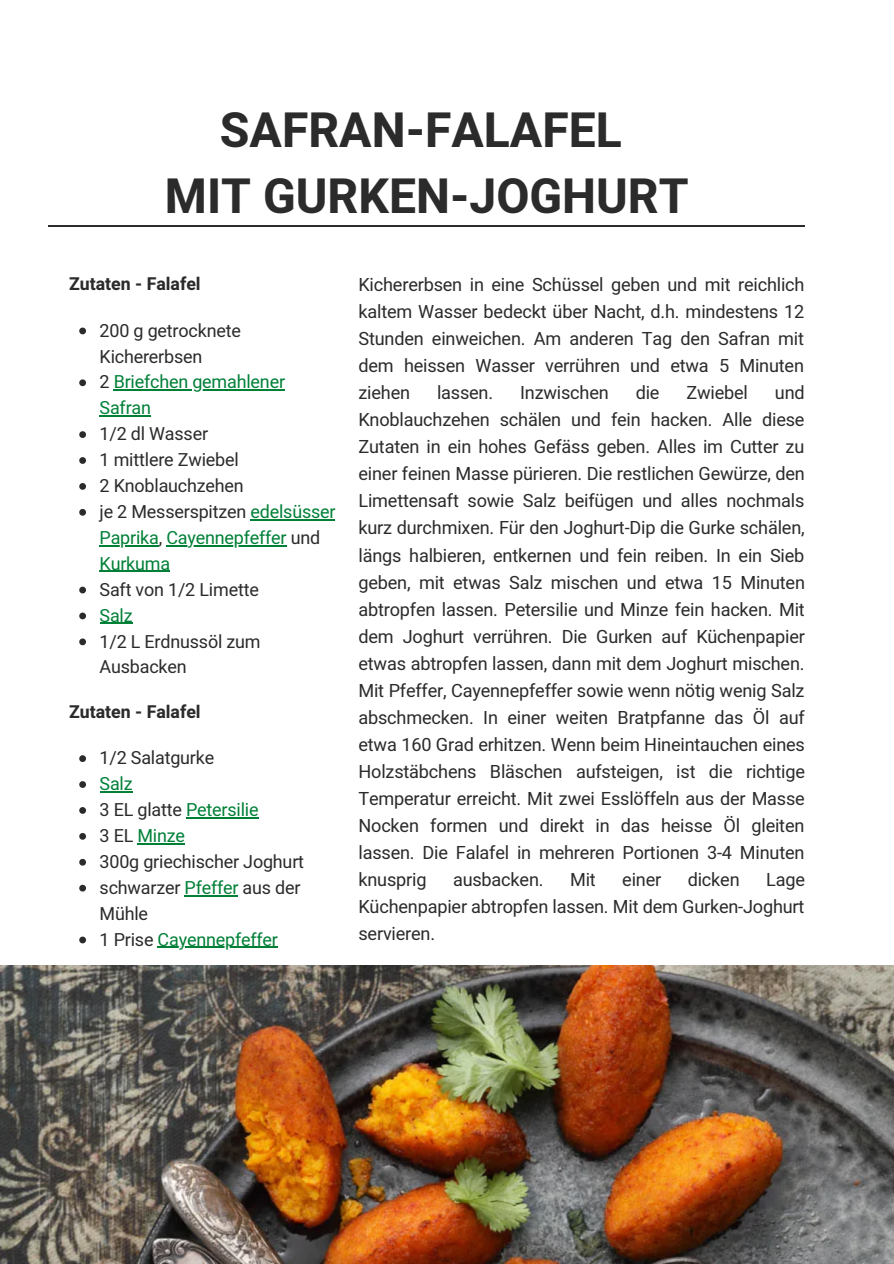
<style>
.page{position:relative;width:894px;height:1264px;background:#fff}
.page>*{position:absolute;margin:0;border:0;box-sizing:border-box;transform-origin:0 0}
.t1{font:700 48px/66.4px "Heebo";color:#2b2b2b;text-align:center}
.t2{font:18.15px/27px "Heebo";letter-spacing:-.01em;color:#2b2b2b;text-align:justify}
.t3{font:18px/26px "Heebo";letter-spacing:-.01em;color:#2b2b2b}
.t4{font:18px "Heebo";color:#008037}
.t5{font:700 17.7px "Heebo";color:#2b2b2b}
.s1{color:#008037}
</style>
<div class="page">
<hr style="left:49px;top:225px;width:755px;height:2px;background:#2b2b2b">
<img style="left:0;top:965px;width:893px;height:298px">
<svg style="left:79px;top:327px;width:7px;height:7px"></svg>
<svg style="left:79px;top:379px;width:7px;height:7px"></svg>
<hr style="left:114px;top:389px;width:171px;height:1px;background:#008037">
<hr style="left:100px;top:415px;width:51px;height:1px;background:#008037">
<svg style="left:79px;top:431px;width:7px;height:7px"></svg>
<svg style="left:79px;top:457px;width:7px;height:7px"></svg>
<svg style="left:79px;top:483px;width:7px;height:7px"></svg>
<svg style="left:79px;top:509px;width:7px;height:6px"></svg>
<hr style="left:250px;top:519px;width:85px;height:1px;background:#008037">
<hr style="left:100px;top:545px;width:59px;height:1px;background:#008037">
<hr style="left:166px;top:545px;width:120px;height:1px;background:#008037">
<hr style="left:100px;top:571px;width:70px;height:1px;background:#008037">
<svg style="left:79px;top:586px;width:7px;height:7px"></svg>
<svg style="left:79px;top:612px;width:7px;height:7px"></svg>
<hr style="left:100px;top:622px;width:32px;height:2px;background:#008037">
<svg style="left:79px;top:638px;width:7px;height:7px"></svg>
<svg style="left:79px;top:755px;width:7px;height:7px"></svg>
<svg style="left:79px;top:781px;width:7px;height:7px"></svg>
<hr style="left:100px;top:791px;width:32px;height:1px;background:#008037">
<svg style="left:79px;top:807px;width:7px;height:6px"></svg>
<hr style="left:186px;top:817px;width:72px;height:1px;background:#008037">
<svg style="left:79px;top:833px;width:7px;height:6px"></svg>
<hr style="left:137px;top:843px;width:48px;height:1px;background:#008037">
<svg style="left:79px;top:858px;width:7px;height:7px"></svg>
<svg style="left:79px;top:884px;width:7px;height:7px"></svg>
<hr style="left:184px;top:894px;width:54px;height:2px;background:#008037">
<svg style="left:79px;top:936px;width:7px;height:7px"></svg>
<hr style="left:158px;top:946px;width:119px;height:1px;background:#008037">
<h1 class="t1" style="left:165px;top:98px;width:525px">SAFRAN-FALAFEL<br>MIT GURKEN-JOGHURT</h1>
<p class="t5" style="left:69px;top:271px;width:133px">Zutaten - Falafel</p>
<p class="t3" style="left:100px;top:318px;width:187px">200 g getrocknete<br>Kichererbsen<br>2 <span class="s1">Briefchen gemahlener<br>Safran</span></p>
<p class="t3" style="left:100px;top:421px;width:237px">1/2 dl Wasser<br>1 mittlere Zwiebel<br>2 Knoblauchzehen<br>je 2 Messerspitzen <span class="s1">edelsüsser<br>Paprika</span>, <span class="s1">Cayennepfeffer</span> und<br><span class="s1">Kurkuma</span></p>
<p class="t3" style="left:100px;top:577px;width:161px">Saft von 1/2 Limette</p>
<p class="t4" style="left:100px;top:602px;width:35px">Salz</p>
<p class="t3" style="left:100px;top:629px;width:162px">1/2 L Erdnussöl zum<br>Ausbacken</p>
<p class="t5" style="left:69px;top:699px;width:133px">Zutaten - Falafel</p>
<p class="t3" style="left:100px;top:745px;width:116px">1/2 Salatgurke</p>
<p class="t3" style="left:100px;top:771px;width:206px"><span class="s1">Salz<br></span>3 EL glatte <span class="s1">Petersilie<br></span>3 EL <span class="s1">Minze<br></span>300g griechischer Joghurt schwarzer <span class="s1">Pfeffer</span> aus der<br>Mühle<br>1 Prise <span class="s1">Cayennepfeffer</span></p>
<p class="t2" style="left:358px;top:272px;width:447px">Kichererbsen in eine Schüssel geben und mit reichlich kaltem Wasser bedeckt über Nacht, d.h. mindestens 12<br>Stunden einweichen. Am anderen Tag den Safran mit dem heissen Wasser verrühren und etwa 5 Minuten ziehen</p>
<p class="t2" style="left:358px;top:380px;width:448px;text-indent:416px">und Knoblauchzehen schälen und fein hacken. Alle diese Zutaten in ein hohes Gefäss geben. Alles im Cutter zu einer feinen Masse pürieren. Die restlichen Gewürze, den Limettensaft sowie Salz beifügen und alles nochmals kurz durchmixen. Für den Joghurt-Dip die Gurke schälen, längs halbieren, entkernen und fein reiben. In ein Sieb geben, mit etwas Salz mischen und etwa 15 Minuten abtropfen lassen. Petersilie und Minze fein hacken. Mit dem Joghurt verrühren. Die Gurken auf Küchenpapier etwas abtropfen lassen, dann mit dem Joghurt mischen.<br>Mit Pfeffer, Cayennepfeffer sowie wenn nötig wenig Salz abschmecken. In einer weiten Bratpfanne das Öl auf etwa 160 Grad erhitzen. Wenn beim Hineintauchen eines Holzstäbchens Bläschen aufsteigen, ist die richtige Temperatur erreicht. Mit zwei Esslöffeln aus der Masse Nocken formen und direkt in das heisse Öl gleiten lassen. Die Falafel in mehreren Portionen 3-4 Minuten knusprig</p>
<p class="t2" style="left:437px;top:380px;width:58px">lassen.</p>
<p class="t2" style="left:520px;top:380px;width:90px">Inzwischen</p>
<p class="t2" style="left:635px;top:380px;width:25px">die</p>
<p class="t2" style="left:686px;top:380px;width:63px">Zwiebel</p>
<p class="t2" style="left:453px;top:866px;width:92px">ausbacken.</p>
<p class="t2" style="left:570px;top:866px;width:27px">Mit</p>
<p class="t2" style="left:622px;top:866px;width:40px">einer</p>
<p class="t2" style="left:687px;top:866px;width:53px">dicken</p>
<p class="t2" style="left:358px;top:866px;width:448px;text-indent:407px">Lage Küchenpapier abtropfen lassen. Mit dem Gurken-Joghurt servieren.</p>
</div>
